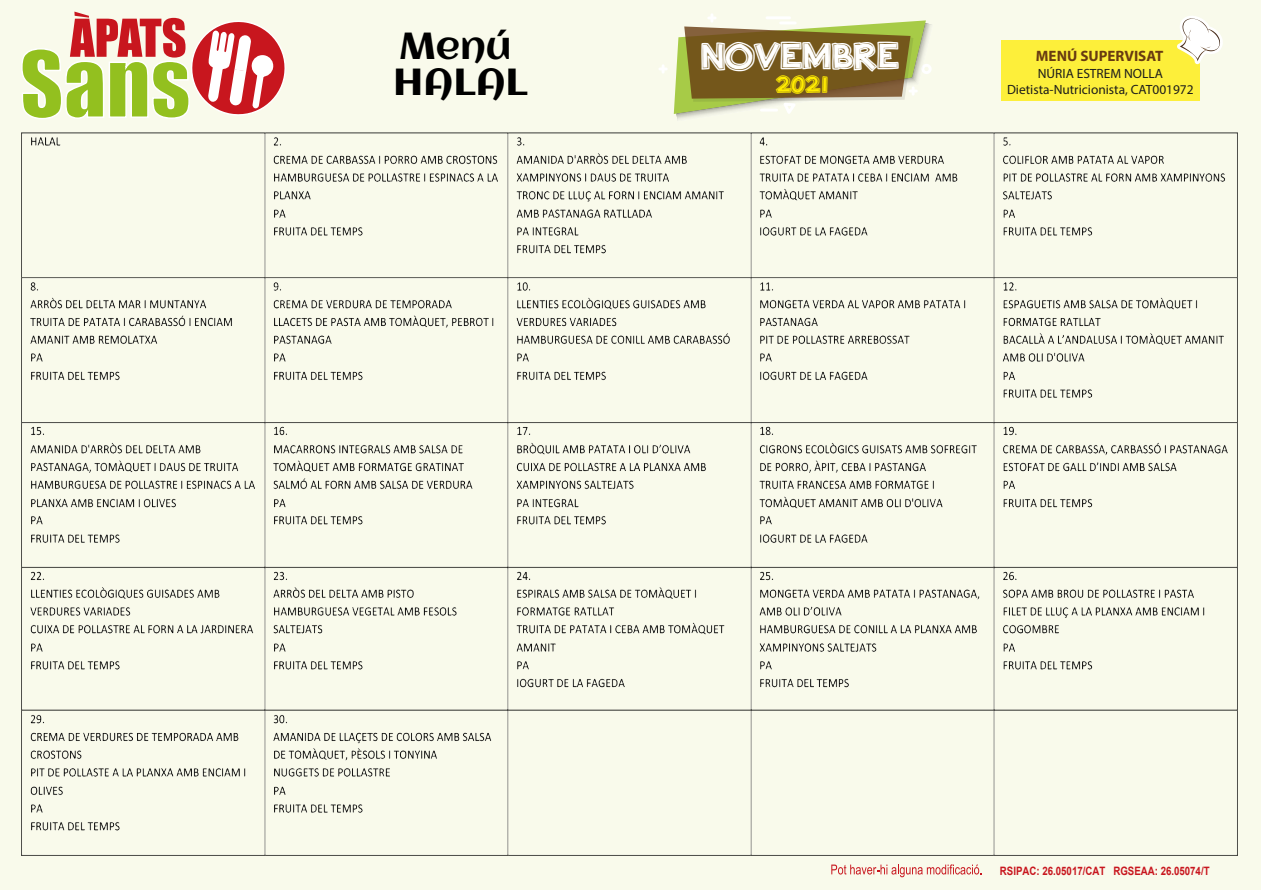
<style>
.page{position:relative;width:1263px;height:893px;background:#fff}
.page>*{position:absolute;margin:0;border:0;box-sizing:border-box;transform-origin:0 0}
.t1{font:37.65px/36px "Aclonica";color:#000}
.t2{font:32.1px "KB Dunk Tank";color:#fff;scale:1.06 1}
.t3{font:20.1px "KB Dunk Tank";color:#ffec00;scale:1.06 1}
.t4{font:700 15px "Myriad Pro";color:#683b11}
.t5{font:13.35px/16px "Myriad Pro";color:#1d1d1b;text-align:center}
.t6{font:700 11.55px "Arial";color:#c8161e;scale:.84 1}
</style>
<div class="page">
<div style="left:1px;top:0;width:1260px;height:890px;background:#f9faeb"></div>
<svg style="left:21px;top:12px;width:265px;height:107px"></svg>
<svg style="left:831px;top:864px;width:151px;height:13px"></svg>
<div style="left:1001px;top:40px;width:199px;height:61px;background:#fdef3a"></div>
<svg style="left:660px;top:66px;width:6px;height:6px"></svg>
<svg style="left:674px;top:15px;width:258px;height:105px"></svg>
<svg style="left:1177px;top:16px;width:46px;height:48px"></svg>
<img style="left:22px;top:132px;width:1215px;height:724px">
<h1 class="t1" style="left:393px;top:27px;width:136px">Menú<br>HALAL</h1>
<h2 class="t2" style="left:700px;top:41px;width:188px">NOVEMBRE</h2>
<h3 class="t3" style="left:776px;top:75px;width:50px">2021</h3>
<p class="t5" style="left:1007px;top:65px;width:188px">NÚRIA ESTREM NOLLA<br>Dietista-Nutricionista, CAT001972</p>
<p class="t4" style="left:1036px;top:46px;width:129px">MENÚ SUPERVISAT</p>
<p class="t6" style="left:1000px;top:863px;width:251px">RSIPAC: 26.05017/CAT RGSEAA: 26.05074/T</p>
</div>
